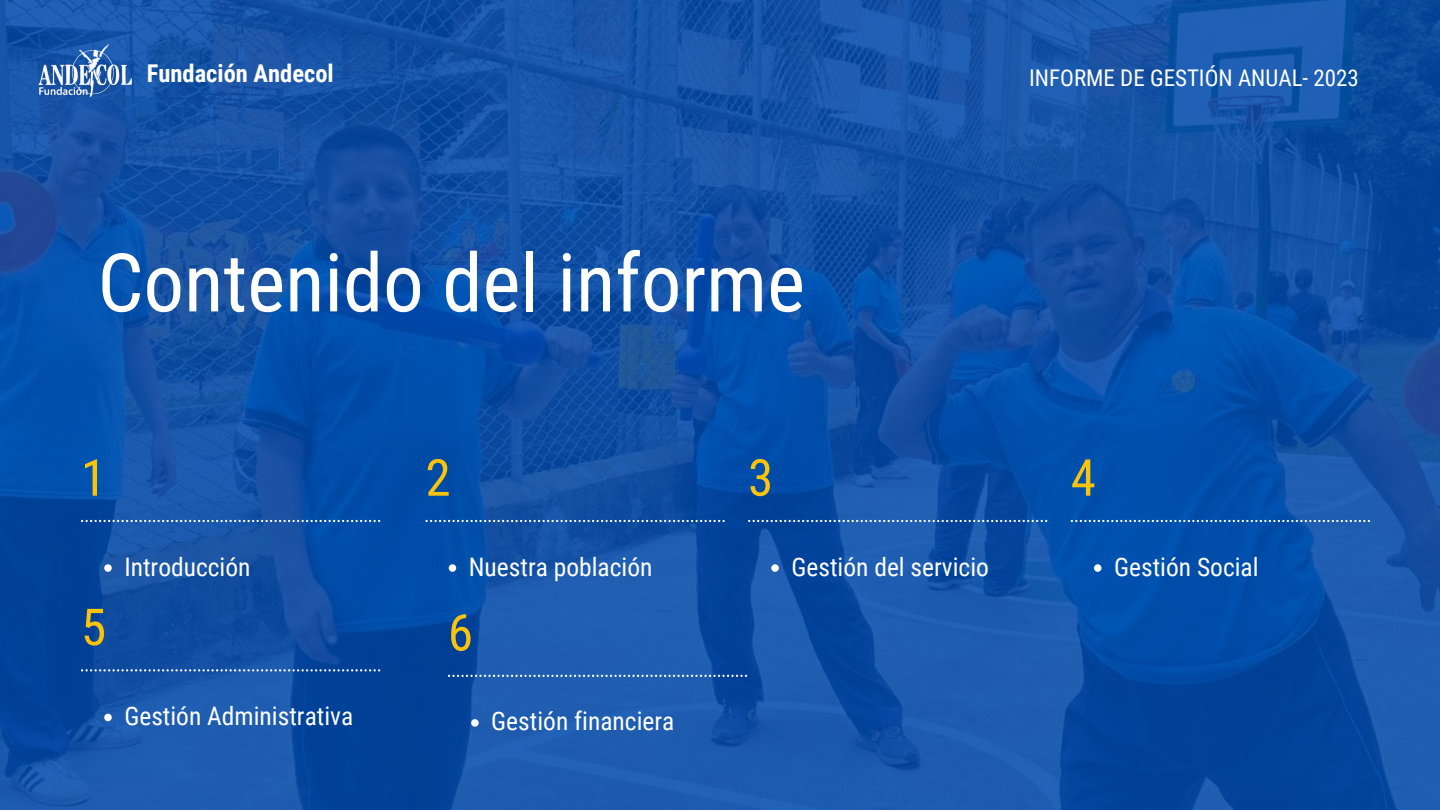
<style>
.page{position:relative;width:1440px;height:810px;background:#fff}
.page>*{position:absolute;margin:0;border:0;box-sizing:border-box;transform-origin:0 0}
.t1{font:81px "Roboto Condensed";color:#fff}
.t2{font:51px "Roboto Condensed";color:#fcc30b}
.t3{font:25.5px "Roboto Condensed";color:#fff}
.t4{font:700 24.5px "Roboto Condensed";color:#fff}
.t5{font:23px "Roboto Condensed";color:#fff}
</style>
<div class="page">
<img style="left:0;top:0;width:1440px;height:810px">
<svg style="left:81px;top:520px;width:299px;height:2px"></svg>
<svg style="left:104px;top:564px;width:8px;height:8px"></svg>
<img style="left:31px;top:43px;width:100px;height:66px">
<svg style="left:425px;top:520px;width:300px;height:2px"></svg>
<svg style="left:748px;top:520px;width:299px;height:2px"></svg>
<svg style="left:771px;top:564px;width:8px;height:8px"></svg>
<svg style="left:1071px;top:520px;width:299px;height:2px"></svg>
<svg style="left:1094px;top:564px;width:7px;height:8px"></svg>
<svg style="left:81px;top:669px;width:299px;height:3px"></svg>
<svg style="left:449px;top:564px;width:7px;height:8px"></svg>
<svg style="left:104px;top:714px;width:8px;height:7px"></svg>
<svg style="left:448px;top:675px;width:299px;height:2px"></svg>
<svg style="left:471px;top:719px;width:8px;height:8px"></svg>
<p class="t4" style="left:147px;top:59px;width:188px">Fundación Andecol</p>
<p class="t5" style="left:1029px;top:65px;width:331px">INFORME DE GESTIÓN ANUAL- 2023</p>
<h1 class="t1" style="left:98px;top:236px;width:709px">Contenido del informe</h1>
<h2 class="t2" style="left:81px;top:448px;width:27px">1</h2>
<h2 class="t2" style="left:81px;top:598px;width:27px">5</h2>
<p class="t3" style="left:124px;top:552px;width:128px">Introducción</p>
<p class="t3" style="left:124px;top:701px;width:231px">Gestión Administrativa</p>
<h2 class="t2" style="left:425px;top:448px;width:27px">2</h2>
<p class="t3" style="left:469px;top:552px;width:185px">Nuestra población</p>
<h2 class="t2" style="left:448px;top:603px;width:27px">6</h2>
<p class="t3" style="left:491px;top:707px;width:185px">Gestión financiera</p>
<h2 class="t2" style="left:748px;top:448px;width:27px">3</h2>
<p class="t3" style="left:791px;top:552px;width:199px">Gestión del servicio</p>
<h2 class="t2" style="left:1071px;top:448px;width:27px">4</h2>
<p class="t3" style="left:1114px;top:552px;width:146px">Gestión Social</p>
</div>
